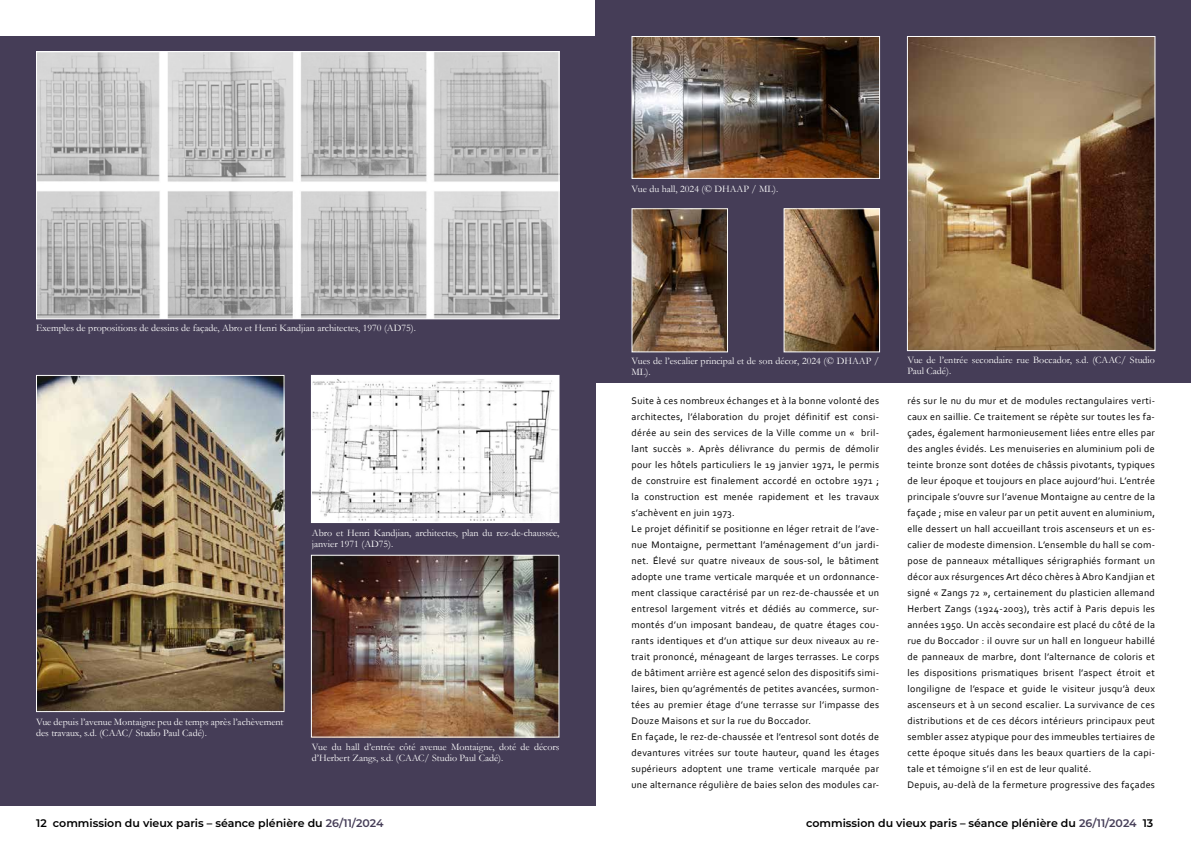
<style>
.page{position:relative;width:1191px;height:842px;background:#fff}
.page>*{position:absolute;margin:0;border:0;box-sizing:border-box;transform-origin:0 0}
.t1{font:600 11px "Montserrat";color:#000}
.t2{font:10px/16px "Corbel";letter-spacing:.03em;color:#000}
.t3{font:10px/11px "Garamond";color:#fff}
.s1{color:#453d57}
</style>
<div class="page">
<div style="left:595px;top:0;width:596px;height:383px;background:#453d57"></div>
<div style="left:0;top:36px;width:595px;height:770px;background:#453d57"></div>
<img style="left:633px;top:210px;width:93px;height:140px">
<div style="left:631px;top:208px;width:97px;height:144px;border:1px solid #fff"></div>
<img style="left:785px;top:210px;width:93px;height:140px">
<div style="left:783px;top:208px;width:97px;height:144px;border:1px solid #fff"></div>
<img style="left:633px;top:38px;width:245px;height:139px">
<div style="left:631px;top:36px;width:249px;height:143px;border:1px solid #fff"></div>
<img style="left:909px;top:38px;width:244px;height:311px">
<div style="left:907px;top:36px;width:248px;height:315px;border:1px solid #fff"></div>
<img style="left:313px;top:377px;width:244px;height:144px">
<div style="left:311px;top:375px;width:248px;height:148px;border:1px solid #fff"></div>
<img style="left:313px;top:557px;width:244px;height:179px">
<div style="left:311px;top:555px;width:248px;height:183px;border:1px solid #fff"></div>
<img style="left:38px;top:377px;width:244px;height:333px">
<div style="left:36px;top:375px;width:248px;height:337px;border:1px solid #fff"></div>
<img style="left:38px;top:53px;width:519px;height:264px">
<div style="left:36px;top:51px;width:523px;height:268px;border:1px solid #fff"></div>
<p class="t3" style="left:36px;top:322px;width:381px">Exemples de propositions de dessins de façade, Abro et Henri Kandjian architectes, 1970 (AD75).</p>
<p class="t3" style="left:312px;top:527px;width:249px">Abro et Henri Kandjian, architectes, plan du rez-de-chaussée, janvier 1971 (AD75).</p>
<p class="t3" style="left:36px;top:716px;width:249px">Vue depuis l’avenue Montaigne peu de temps après l’achèvement des travaux, s.d. (CAAC/ Studio Paul Cadé).</p>
<p class="t3" style="left:312px;top:741px;width:249px">Vue du hall d’entrée côté avenue Montaigne, doté de décors d’Herbert Zangs, s.d. (CAAC/ Studio Paul Cadé).</p>
<p class="t3" style="left:631px;top:183px;width:148px">Vue du hall, 2024 (© DHAAP / ML).</p>
<p class="t3" style="left:631px;top:355px;width:249px">Vues de l’escalier principal et de son décor, 2024 (© DHAAP /<br>ML).</p>
<p class="t3" style="left:907px;top:354px;width:249px">Vue de l’entrée secondaire rue Boccador, s.d. (CAAC/ Studio<br>Paul Cadé).</p>
<p class="t2" style="left:631px;top:393px;width:249px">Suite à ces nombreux échanges et à la bonne volonté des architectes, l’élaboration du projet définitif est consi&shy;dérée au sein des services de la Ville comme un « bril&shy;lant succès ». Après délivrance du permis de démolir pour les hôtels particuliers le 19 janvier 1971, le permis de construire est finalement accordé en octobre 1971 ; la construction est menée rapidement et les travaux s’achèvent en juin 1973.<br>Le projet définitif se positionne en léger retrait de l’ave&shy;nue Montaigne, permettant l’aménagement d’un jardi&shy;net. Élevé sur quatre niveaux de sous-sol, le bâtiment adopte une trame verticale marquée et un ordonnance&shy;ment classique caractérisé par un rez-de-chaussée et un entresol largement vitrés et dédiés au commerce, sur&shy;montés d’un imposant bandeau, de quatre étages cou&shy;rants identiques et d’un attique sur deux niveaux au re&shy;trait prononcé, ménageant de larges terrasses. Le corps de bâtiment arrière est agencé selon des dispositifs simi&shy;laires, bien qu’agrémentés de petites avancées, surmon&shy;tées au premier étage d’une terrasse sur l’impasse des Douze Maisons et sur la rue du Boccador.<br>En façade, le rez-de-chaussée et l’entresol sont dotés de devantures vitrées sur toute hauteur, quand les étages supérieurs adoptent une trame verticale marquée par une alternance régulière de baies selon des modules car-</p>
<p class="t2" style="left:907px;top:393px;width:249px">rés sur le nu du mur et de modules rectangulaires verti&shy;caux en saillie. Ce traitement se répète sur toutes les fa&shy;çades, également harmonieusement liées entre elles par des angles évidés. Les menuiseries en aluminium poli de teinte bronze sont dotées de châssis pivotants, typiques de leur époque et toujours en place aujourd’hui. L’entrée principale s’ouvre sur l’avenue Montaigne au centre de la façade ; mise en valeur par un petit auvent en aluminium, elle dessert un hall accueillant trois ascenseurs et un es&shy;calier de modeste dimension. L’ensemble du hall se com&shy;pose de panneaux métalliques sérigraphiés formant un décor aux résurgences Art déco chères à Abro Kandjian et signé « Zangs 72 », certainement du plasticien allemand Herbert Zangs (1924-2003), très actif à Paris depuis les années 1950. Un accès secondaire est placé du côté de la rue du Boccador : il ouvre sur un hall en longueur habillé de panneaux de marbre, dont l’alternance de coloris et les dispositions prismatiques brisent l’aspect étroit et longiligne de l’espace et guide le visiteur jusqu’à deux ascenseurs et à un second escalier. La survivance de ces distributions et de ces décors intérieurs principaux peut sembler assez atypique pour des immeubles tertiaires de cette époque situés dans les beaux quartiers de la capi&shy;tale et témoigne s’il en est de leur qualité.<br>Depuis, au-delà de la fermeture progressive des façades</p>
<p class="t1" style="left:36px;top:815px;width:349px">12 commission du vieux paris – séance plénière du <span class="s1">26/11/2024</span></p>
<p class="t1" style="left:806px;top:815px;width:349px">commission du vieux paris – séance plénière du <span class="s1">26/11/2024</span> 13</p>
</div>
